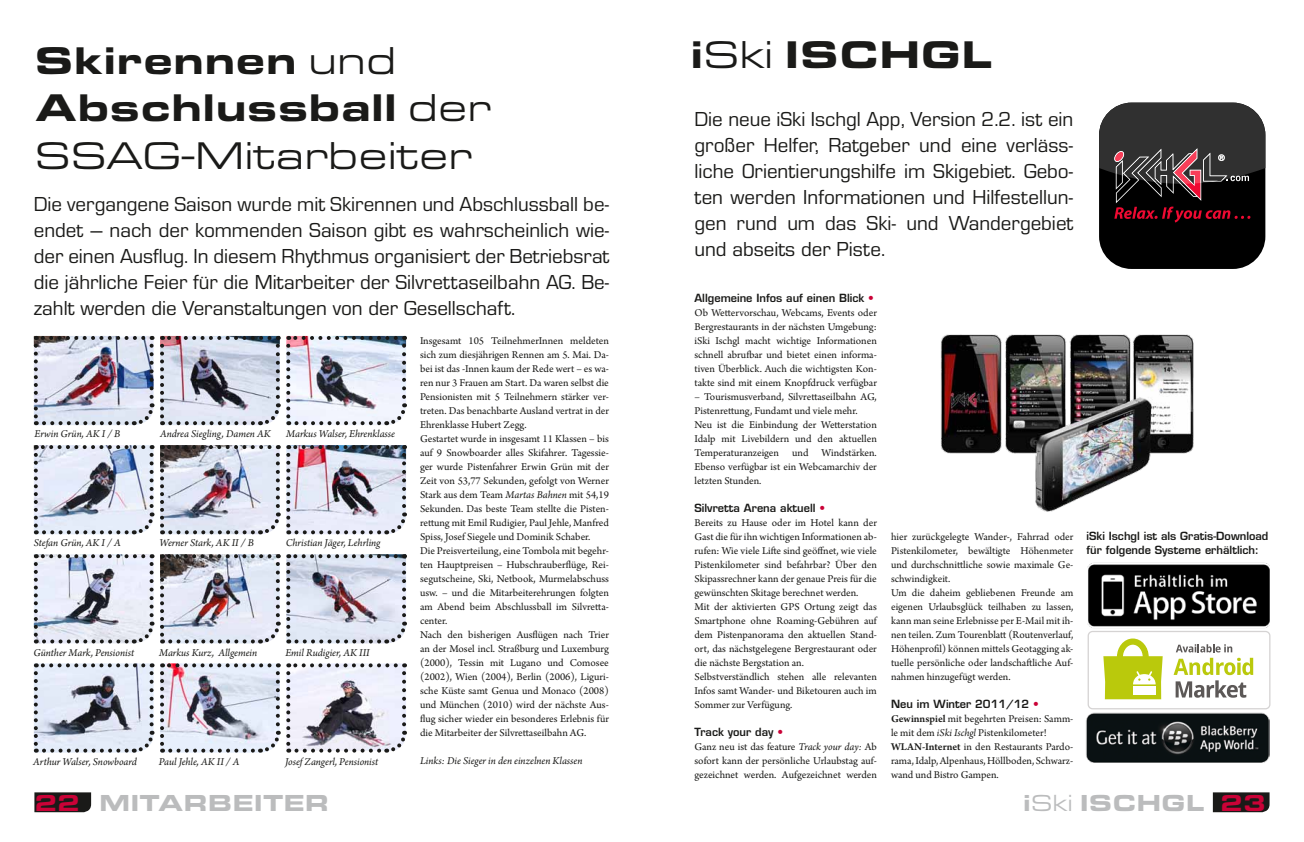
<style>
.page{position:relative;width:1304px;height:842px;background:#fff}
.page>*{position:absolute;margin:0;border:0;box-sizing:border-box;transform-origin:0 0}
.t1{font:40px/47.7px "Eurostile Extended Black DTC";color:#1a1a18}
.t2{font:40px "Eurostile Extended Roman DTC";color:#1a1a18}
.t3{font:24px "Eurostile Extended Black DTC";color:#bbbcbd}
.t4{font:24px "Eurostile Extended Black DTC";color:#ca0237}
.t5{font:21px/26px "Eurostile Roman DTC";color:#1a1a18;text-align:justify}
.t6{font:11px/14px "Arno Pro";color:#1a1a18}
.t7{font:italic 11px "Arno Pro";letter-spacing:-.005em;color:#1a1a18}
.t8{font:600 11px/14px "Eurostile";color:#1a1a18}
.s1{font-family:"Eurostile Extended Roman DTC"}
.s2{color:#fff}
.s3{font-style:italic}
.s4{color:#ca0237}
.s5{font-weight:600}
</style>
<div class="page">
<svg style="left:34px;top:792px;width:57px;height:20px"></svg>
<svg style="left:1213px;top:792px;width:57px;height:20px"></svg>
<div style="left:1099px;top:103px;width:166px;height:166px;background:#000;border-radius:32px"></div>
<svg style="left:1099px;top:103px;width:166px;height:119px"></svg>
<img style="left:1088px;top:562px;width:182px;height:66px">
<img style="left:1086px;top:712px;width:184px;height:51px">
<div style="left:1088px;top:631px;width:182px;height:78px;border:1px solid #d5d3d3;border-radius:4px"></div>
<svg style="left:1176px;top:644px;width:56px;height:8px"></svg>
<svg style="left:1174px;top:658px;width:79px;height:40px"></svg>
<svg style="left:1103px;top:638px;width:60px;height:61px"></svg>
<img style="left:941px;top:334px;width:253px;height:178px">
<img style="left:34px;top:336px;width:373px;height:90px">
<img style="left:34px;top:445px;width:373px;height:90px">
<img style="left:34px;top:554px;width:373px;height:90px">
<svg style="left:34px;top:663px;width:373px;height:90px"></svg>
<h1 class="t1" style="left:34px;top:36px;width:458px">Skirennen <span class="s1">und<br></span>Abschlussball <span class="s1">der</span></h1>
<h1 class="t2" style="left:34px;top:135px;width:559px">SSAG-Mitarbeiter <span class="s2">Idalp</span></h1>
<p class="t5" style="left:34px;top:191px;width:577px">Die vergangene Saison wurde mit Skirennen und Abschlussball be&shy;endet – nach der kommenden Saison gibt es wahrscheinlich wie&shy;der einen Ausflug. In diesem Rhythmus organisiert der Betriebsrat die jährliche Feier für die Mitarbeiter der Silvrettaseilbahn AG. Be&shy;zahlt werden die Veranstaltungen von der Gesellschaft.</p>
<p class="t6" style="left:420px;top:334px;width:190px">Insgesamt 105 TeilnehmerInnen meldeten sich zum diesjährigen Rennen am 5. Mai. Da&shy;bei ist das -Innen kaum der Rede wert – es wa&shy;ren nur 3 Frauen am Start. Da waren selbst die Pensionisten mit 5 Teilnehmern stärker ver&shy;treten. Das benachbarte Ausland vertrat in der Ehrenklasse Hubert Zegg.<br>Gestartet wurde in insgesamt 11 Klassen – bis auf 9 Snowboarder alles Skifahrer. Tagessie&shy;ger wurde Pistenfahrer Erwin Grün mit der Zeit von 53,77 Sekunden, gefolgt von Werner Stark aus dem Team <span class="s3">Martas Bahnen</span> mit 54,19<br>Sekunden. Das beste Team stellte die Pisten&shy;rettung mit Emil Rudigier, Paul Jehle, Manfred Spiss, Josef Siegele und Dominik Schaber.<br>Die Preisverteilung, eine Tombola mit begehr&shy;ten Hauptpreisen – Hubschrauberflüge, Rei&shy;segutscheine, Ski, Netbook, Murmelabschuss usw. – und die Mitarbeiterehrungen folgten am Abend beim Abschlussball im Silvretta&shy;center.<br>Nach den bisherigen Ausflügen nach Trier an der Mosel incl. Straßburg und Luxemburg (2000), Tessin mit Lugano und Comosee (2002), Wien (2004), Berlin (2006), Liguri&shy;sche Küste samt Genua und Monaco (2008) und München (2010) wird der nächste Aus&shy;flug sicher wieder ein besonderes Erlebnis für die Mitarbeiter der Silvrettaseilbahn AG.</p>
<p class="t7" style="left:420px;top:754px;width:164px">Links: Die Sieger in den einzelnen Klassen</p>
<p class="t7" style="left:34px;top:428px;width:87px">Erwin Grün, AK I / B</p>
<p class="t7" style="left:160px;top:428px;width:112px">Andrea Siegling, Damen AK</p>
<p class="t7" style="left:286px;top:428px;width:110px">Markus Walser, Ehrenklasse</p>
<p class="t7" style="left:34px;top:537px;width:88px">Stefan Grün, AK I / A</p>
<p class="t7" style="left:159px;top:537px;width:96px">Werner Stark, AK II / B</p>
<p class="t7" style="left:286px;top:537px;width:96px">Christian Jäger, Lehrling</p>
<p class="t7" style="left:34px;top:647px;width:102px">Günther Mark, Pensionist</p>
<p class="t7" style="left:159px;top:647px;width:100px">Markus Kurz, Allgemein</p>
<p class="t7" style="left:285px;top:647px;width:86px">Emil Rudigier, AK III</p>
<p class="t7" style="left:33px;top:756px;width:105px">Arthur Walser, Snowboard</p>
<p class="t7" style="left:159px;top:756px;width:82px">Paul Jehle, AK II / A</p>
<p class="t7" style="left:285px;top:756px;width:95px">Josef Zangerl, Pensionist</p>
<h1 class="t1" style="left:690px;top:30px;width:303px">i<span class="s1">Ski</span> ISCHGL</h1>
<p class="t5" style="left:694px;top:107px;width:380px">Die neue iSki Ischgl App, Version 2.2. ist ein großer Helfer, Ratgeber und eine verläss&shy;liche Orientierungshilfe im Skigebiet. Gebo&shy;ten werden Informationen und Hilfestellun&shy;gen rund um das Ski- und Wandergebiet und abseits der Piste.</p>
<p class="t8" style="left:694px;top:291px;width:181px">Allgemeine Infos auf einen Blick <span class="s4">•</span></p>
<p class="t6" style="left:694px;top:306px;width:184px;text-align:justify">Ob Wettervorschau, Webcams, Events oder Bergrestaurants in der nächsten Umgebung: iSki Ischgl macht wichtige Informationen schnell abrufbar und bietet einen informa&shy;tiven Überblick. Auch die wichtigsten Kon&shy;takte sind mit einem Knopfdruck verfügbar</p>
<p class="t6" style="left:694px;top:390px;width:184px">– Tourismusverband, Silvrettaseilbahn AG, Pistenrettung, Fundamt und viele mehr.<br>Neu ist die Einbindung der Wetterstation Idalp mit Livebildern und den aktuellen Temperaturanzeigen und Windstärken.<br>Ebenso verfügbar ist ein Webcamarchiv der letzten Stunden.</p>
<p class="t8" style="left:694px;top:501px;width:132px">Silvretta Arena aktuell <span class="s4">•</span></p>
<p class="t6" style="left:694px;top:516px;width:184px">Bereits zu Hause oder im Hotel kann der Gast die für ihn wichtigen Informationen ab&shy;rufen: Wie viele Lifte sind geöffnet, wie viele Pistenkilometer sind befahrbar? Über den Skipassrechner kann der genaue Preis für die gewünschten Skitage berechnet werden.<br>Mit der aktivierten GPS Ortung zeigt das Smartphone ohne Roaming-Gebühren auf dem Pistenpanorama den aktuellen Stand&shy;ort, das nächstgelegene Bergrestaurant oder die nächste Bergstation an.<br>Selbstverständlich stehen alle relevanten Infos samt Wander- und Biketouren auch im Sommer zur Verfügung.</p>
<p class="t8" style="left:694px;top:725px;width:90px">Track your day <span class="s4">•</span></p>
<p class="t6" style="left:694px;top:740px;width:184px;text-align:justify">Ganz neu ist das feature <span class="s3">Track your day:</span> Ab sofort kann der persönliche Urlaubstag auf&shy;gezeichnet werden. Aufgezeichnet werden</p>
<p class="t6" style="left:891px;top:530px;width:184px">hier zurückgelegte Wander-, Fahrrad oder Pistenkilometer, bewältigte Höhenmeter und durchschnittliche sowie maximale Ge&shy;schwindigkeit.<br>Um die daheim gebliebenen Freunde am eigenen Urlaubsglück teilhaben zu lassen, kann man seine Erlebnisse per E-Mail mit ih&shy;nen teilen. Zum Tourenblatt (Routenverlauf, Höhenprofil) können mittels Geotagging ak&shy;tuelle persönliche oder landschaftliche Auf&shy;nahmen hinzugefügt werden.</p>
<p class="t8" style="left:891px;top:697px;width:149px">Neu im Winter 2011/12 <span class="s4">•</span></p>
<p class="t6" style="left:891px;top:712px;width:184px"><span class="s5">Gewinnspiel</span> mit begehrten Preisen: Samm&shy;le mit dem <span class="s3">iSki Ischgl</span> Pistenkilometer!<br><span class="s5">WLAN-Internet</span> in den Restaurants Pardo&shy;rama, Idalp, Alpenhaus, Höllboden, Schwarz&shy;wand und Bistro Gampen.</p>
<p class="t8" style="left:1086px;top:529px;width:184px">iSki Ischgl ist als Gratis-Download für folgende Systeme erhältlich:</p>
<h2 class="t4" style="left:34px;top:789px;width:47px">22</h2>
<h2 class="t3" style="left:1023px;top:789px;width:244px">i<span class="s1">Ski</span> ISCHGL <span class="s4">23</span></h2>
<h2 class="t3" style="left:99px;top:789px;width:231px">MITARBEITER</h2>
</div>
